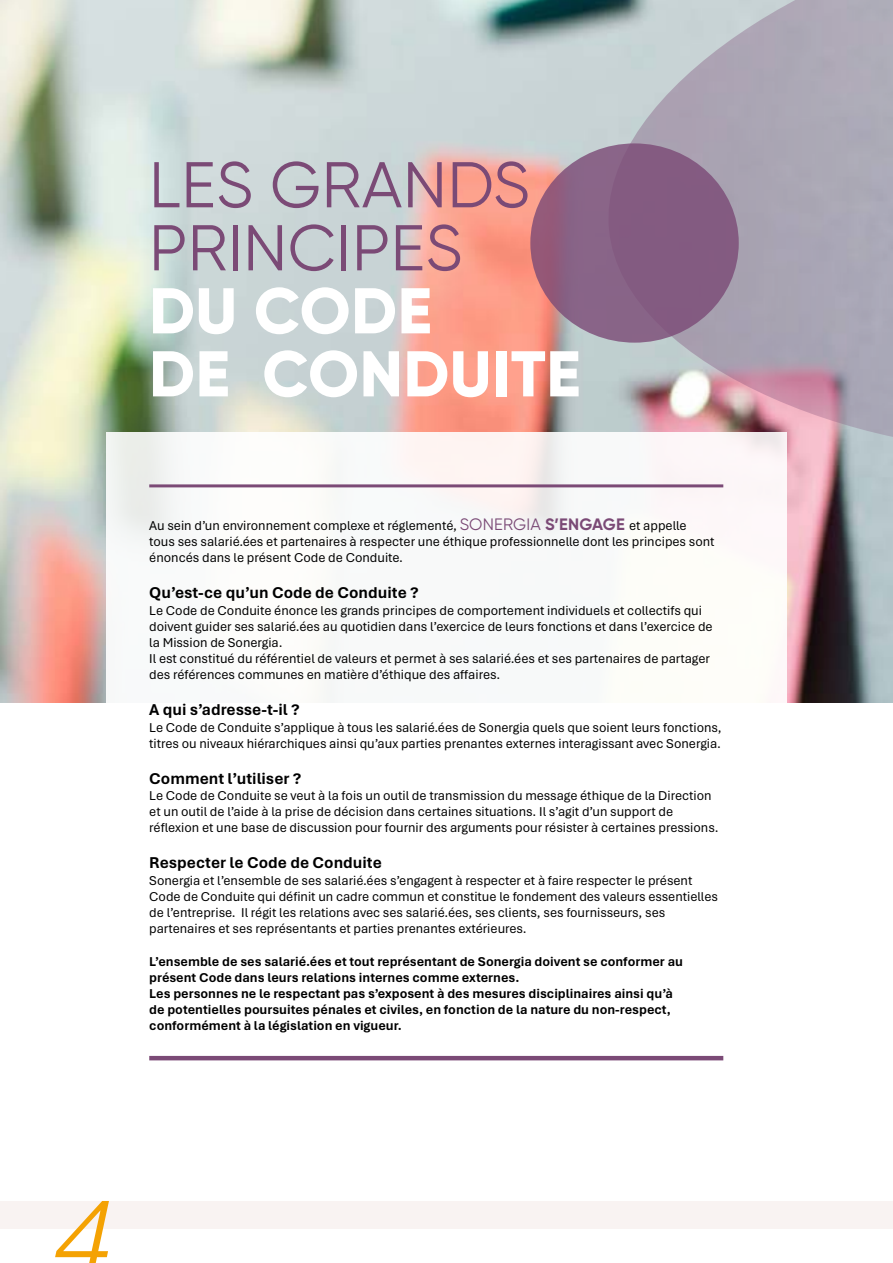
<style>
.page{position:relative;width:893px;height:1263px;background:#fff}
.page>*{position:absolute;margin:0;border:0;box-sizing:border-box;transform-origin:0 0}
.t1{font:italic 300 111px "Aptos";color:#f4a203}
.t2{font:64.5px/63px "Gilroy";letter-spacing:.01em;color:#7b4a76}
.t3{font:800 64.5px/63px "Gilroy";letter-spacing:.01em;color:#fff}
.t4{font:700 16.5px "Aptos";color:#000}
.t5{font:13.5px/16.2px "Aptos";color:#000}
.t6{font:700 13.5px/16.2px "Aptos";color:#000}
.s1{font-family:"Gilroy";font-size:16.5px;color:#7b4a76}
.s2{font-family:"Gilroy";font-weight:700;font-size:16.5px;color:#7b4a76}
</style>
<div class="page">
<img style="left:0;top:0;width:893px;height:702px">
<div style="left:106px;top:432px;width:681px;height:716px;background:#fff"></div>
<svg style="left:596px;top:0;width:297px;height:452px;fill:#aca7b6"></svg>
<div style="left:530px;top:143px;width:209px;height:200px;background:linear-gradient(to right,#916081,#7f5c83);border-radius:50%"></div>
<hr style="left:149px;top:484px;width:574px;height:3px;background:#7b4a76">
<hr style="left:149px;top:1056px;width:574px;height:4px;background:#7b4a76">
<div style="left:0;top:1202px;width:893px;height:27px;background:#f9f3f2"></div>
<h2 class="t2" style="left:149px;top:153px;width:382px">LES GRANDS<br>PRINCIPES</h2>
<h2 class="t3" style="left:149px;top:279px;width:433px">DU CODE<br>DE CONDUITE</h2>
<p class="t5" style="left:149px;top:517px;width:567px">Au sein d’un environnement complexe et réglementé, <span class="s1">SONERGIA</span> <span class="s2">S’ENGAGE</span> et appelle tous ses salarié.ées et partenaires à respecter une éthique professionnelle dont les principes sont énoncés dans le présent Code de Conduite.</p>
<p class="t4" style="left:149px;top:582px;width:271px">Qu’est-ce qu’un Code de Conduite ?</p>
<p class="t5" style="left:149px;top:601px;width:565px">Le Code de Conduite énonce les grands principes de comportement individuels et collectifs qui doivent guider ses salarié.ées au quotidien dans l’exercice de leurs fonctions et dans l’exercice de la Mission de Sonergia.<br>Il est constitué du référentiel de valeurs et permet à ses salarié.ées et ses partenaires de partager des références communes en matière d’éthique des affaires.</p>
<p class="t4" style="left:149px;top:699px;width:152px">A qui s’adresse-t-il ?</p>
<p class="t5" style="left:149px;top:718px;width:574px">Le Code de Conduite s’applique à tous les salarié.ées de Sonergia quels que soient leurs fonctions, titres ou niveaux hiérarchiques ainsi qu’aux parties prenantes externes interagissant avec Sonergia.</p>
<p class="t4" style="left:149px;top:767px;width:154px">Comment l’utiliser ?</p>
<p class="t5" style="left:149px;top:787px;width:571px">Le Code de Conduite se veut à la fois un outil de transmission du message éthique de la Direction et un outil de l’aide à la prise de décision dans certaines situations. Il s’agit d’un support de réflexion et une base de discussion pour fournir des arguments pour résister à certaines pressions.</p>
<p class="t4" style="left:149px;top:852px;width:234px">Respecter le Code de Conduite</p>
<p class="t5" style="left:149px;top:871px;width:570px">Sonergia et l’ensemble de ses salarié.ées s’engagent à respecter et à faire respecter le présent Code de Conduite qui définit un cadre commun et constitue le fondement des valeurs essentielles de l’entreprise. Il régit les relations avec ses salarié.ées, ses clients, ses fournisseurs, ses partenaires et ses représentants et parties prenantes extérieures.</p>
<p class="t6" style="left:149px;top:952px;width:535px">L’ensemble de ses salarié.ées et tout représentant de Sonergia doivent se conformer au présent Code dans leurs relations internes comme externes.<br>Les personnes ne le respectant pas s’exposent à des mesures disciplinaires ainsi qu’à de potentielles poursuites pénales et civiles, en fonction de la nature du non-respect, conformément à la législation en vigueur.</p>
<h1 class="t1" style="left:54px;top:1160px;width:61px">4</h1>
</div>
